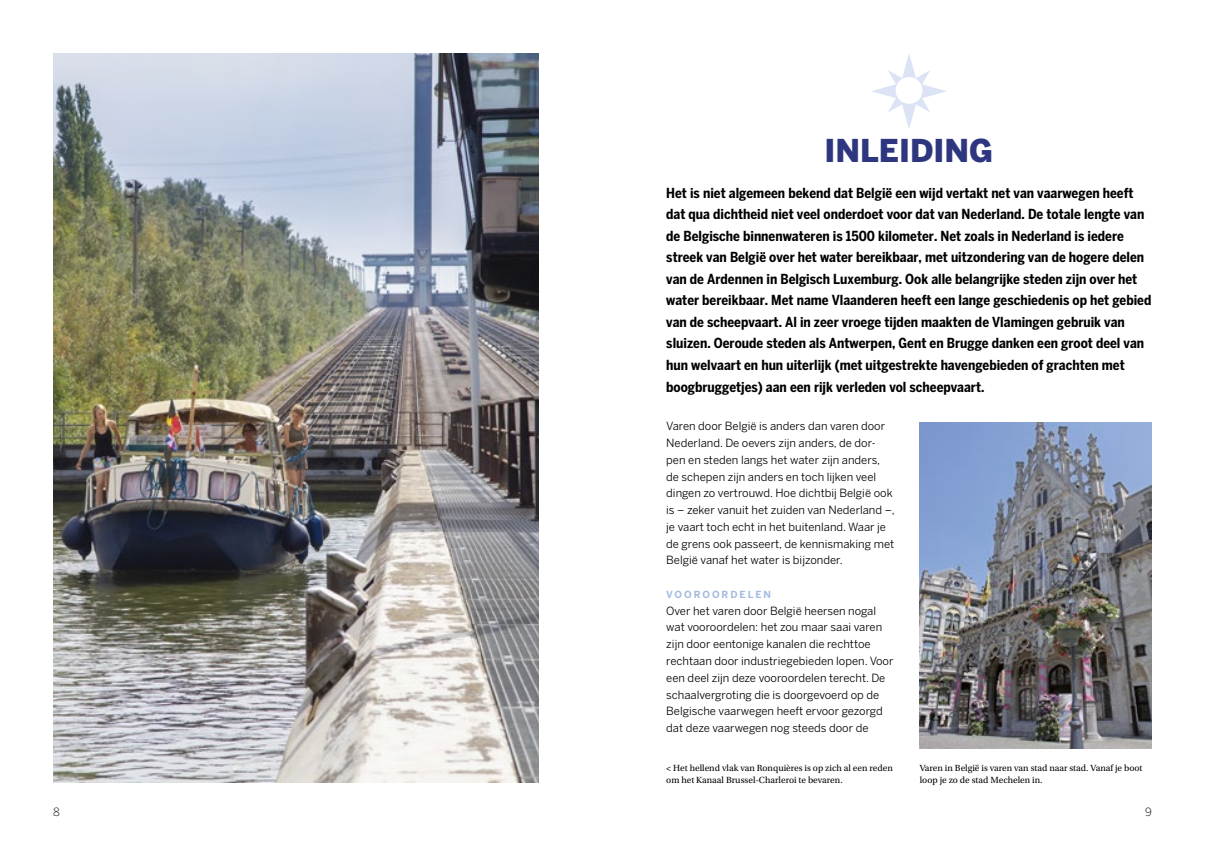
<style>
.page{position:relative;width:1205px;height:851px;background:#fff}
.page>*{position:absolute;margin:0;border:0;box-sizing:border-box;transform-origin:0 0}
.t1{font:900 31.25px "Benton Sans";color:#2d367f}
.t2{font:700 condensed 13.75px/21.5px "Benton Sans";color:#000}
.t3{font:11.25px/16.8px "Benton Sans";color:#000}
.t4{font:300 11.25px "Benton Sans";color:#000}
.t5{font:700 9.75px "Benton Sans";letter-spacing:.2em;color:#a6bbe1}
.t6{font:9.38px/12.1px "Utopia Std";color:#000}
</style>
<div class="page">
<svg style="left:872px;top:54px;width:75px;height:75px"></svg>
<img style="left:53px;top:53px;width:486px;height:729px">
<img style="left:919px;top:422px;width:233px;height:326px">
<h1 class="t1" style="left:824px;top:132px;width:170px">INLEIDING</h1>
<p class="t2" style="left:666px;top:182px;width:487px">Het is niet algemeen bekend dat België een wijd vertakt net van vaarwegen heeft dat qua dichtheid niet veel onderdoet voor dat van Nederland. De totale lengte van de Belgische binnenwateren is 1500 kilometer. Net zoals in Nederland is iedere streek van België over het water bereikbaar, met uitzondering van de hogere delen van de Ardennen in Belgisch Luxemburg. Ook alle belangrijke steden zijn over het water bereikbaar. Met name Vlaanderen heeft een lange geschiedenis op het gebied van de scheepvaart. Al in zeer vroege tijden maakten de Vlamingen gebruik van sluizen. Oeroude steden als Antwerpen, Gent en Brugge danken een groot deel van hun welvaart en hun uiterlijk (met uitgestrekte havengebieden of grachten met boogbruggetjes) aan een rijk verleden vol scheepvaart.</p>
<p class="t3" style="left:666px;top:417px;width:230px">Varen door België is anders dan varen door Nederland. De oevers zijn anders, de dor&shy;pen en steden langs het water zijn anders, de schepen zijn anders en toch lijken veel dingen zo vertrouwd. Hoe dichtbij België ook is – zeker vanuit het zuiden van Nederland –, je vaart toch echt in het buitenland. Waar je de grens ook passeert, de kennismaking met België vanaf het water is bijzonder.</p>
<p class="t5" style="left:666px;top:588px;width:106px">VOOROORDELEN</p>
<p class="t3" style="left:666px;top:602px;width:229px">Over het varen door België heersen nogal wat vooroordelen: het zou maar saai varen zijn door eentonige kanalen die rechttoe rechtaan door industriegebieden lopen. Voor een deel zijn deze vooroordelen terecht. De schaalvergroting die is doorgevoerd op de Belgische vaarwegen heeft ervoor gezorgd dat deze vaarwegen nog steeds door de</p>
<p class="t6" style="left:666px;top:761px;width:228px">&lt; Het hellend vlak van Ronquières is op zich al een reden om het Kanaal Brussel-Charleroi te bevaren.</p>
<p class="t6" style="left:919px;top:761px;width:224px">Varen in België is varen van stad naar stad. Vanaf je boot loop je zo de stad Mechelen in.</p>
<p class="t4" style="left:53px;top:805px;width:8px">8</p>
<p class="t4" style="left:1145px;top:805px;width:8px">9</p>
</div>
